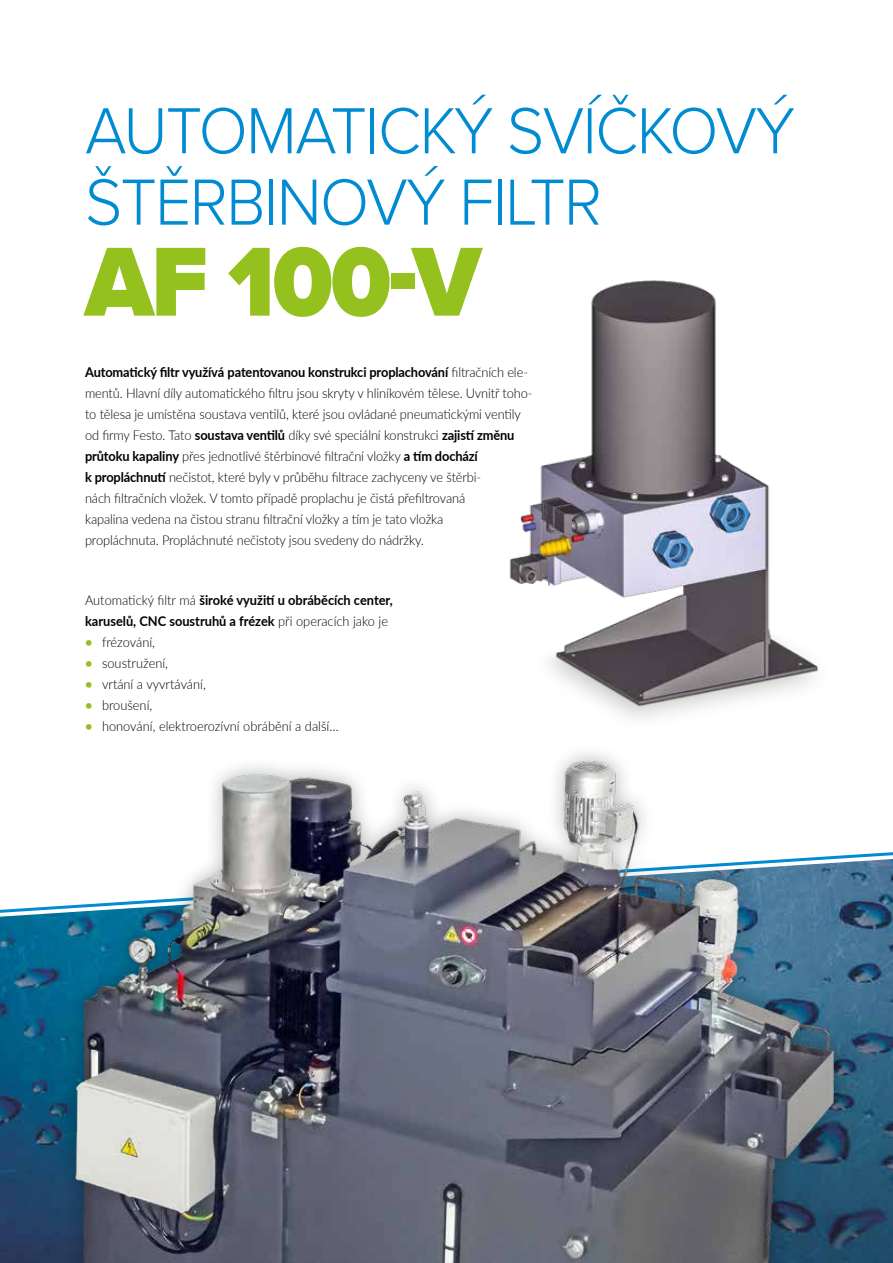
<style>
.page{position:relative;width:893px;height:1263px;background:#fff}
.page>*{position:absolute;margin:0;border:0;box-sizing:border-box;transform-origin:0 0}
.t1{font:900 101.7px "Proxima Nova";color:#95c11f;scale:.95 1}
.t2{font:300 67.5px/71.4px "Proxima Nova";letter-spacing:-.025em;color:#008bd2;scale:.95 1}
.t3{font:300 13.5px/21px "Lato";letter-spacing:-.01em;color:#000;scale:.95 1}
.t4{font:700 13.5px/21px "Lato";color:#000;scale:.95 1}
.s1{font-weight:700}
.s2{font-weight:300}
.s3{font-weight:700;color:#95c11f}
</style>
<div class="page">
<img style="left:0;top:859px;width:893px;height:404px">
<img style="left:6px;top:757px;width:867px;height:506px">
<img style="left:509px;top:280px;width:310px;height:477px">
<h2 class="t2" style="left:85px;top:91px;width:749px">AUTOMATICKÝ SVÍČKOVÝ<br>ŠTĚRBINOVÝ FILTR</h2>
<h1 class="t1" style="left:85px;top:220px;width:418px">AF 100-V</h1>
<p class="t3" style="left:85px;top:361px;width:473px"><span class="s1">Automatický filtr využívá patentovanou konstrukci proplachování</span> filtračních ele&shy;mentů. Hlavní díly automatického filtru jsou skryty v hliníkovém tělese. Uvnitř toho&shy;to tělesa je umístěna soustava ventilů, které jsou ovládané pneumatickými ventily od firmy Festo. Tato <span class="s1">soustava ventilů</span> díky své speciální konstrukci <span class="s1">zajistí změnu průtoku kapaliny</span> přes jednotlivé štěrbinové filtrační vložky <span class="s1">a tím dochází<br>k propláchnutí</span> nečistot, které byly v průběhu filtrace zachyceny ve štěrbi-<br>nách filtračních vložek. V tomto případě proplachu je čistá přefiltrovaná<br>kapalina vedena na čistou stranu filtrační vložky a tím je tato vložka<br>propláchnuta. Propláchnuté nečistoty jsou svedeny do nádržky.</p>
<p class="t4" style="left:85px;top:589px;width:325px"><span class="s2">Automatický filtr má</span> široké využití u obráběcích center, karuselů, CNC soustruhů a frézek <span class="s2">při operacích jako je</span></p>
<p class="t3" style="left:85px;top:631px;width:75px"><span class="s3">•</span> frézování,</p>
<p class="t3" style="left:85px;top:652px;width:89px"><span class="s3">•</span> soustružení,</p>
<p class="t3" style="left:85px;top:673px;width:129px"><span class="s3">•</span> vrtání a vyvrtávání,</p>
<p class="t3" style="left:85px;top:694px;width:72px"><span class="s3">•</span> broušení,</p>
<p class="t3" style="left:85px;top:715px;width:268px"><span class="s3">•</span> honování, elektroerozívní obrábění a další…</p>
</div>
